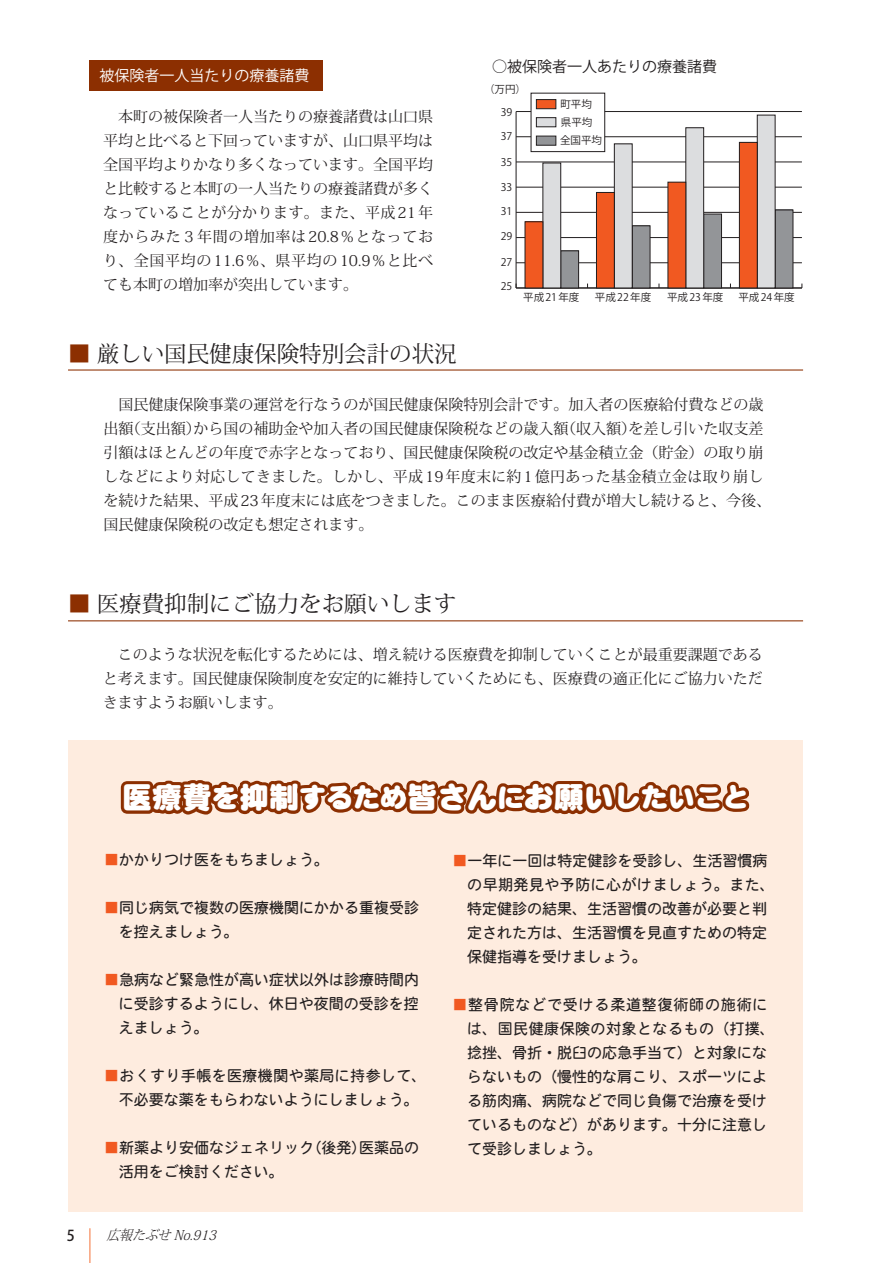
<style>
.page{position:relative;width:893px;height:1263px;background:#fff}
.page>*{position:absolute;margin:0;border:0;box-sizing:border-box;transform-origin:0 0}
.t1{font:30px "DF Maru Gothic Std W12";color:#fff}
.t2{font:22.5px "Koz Min Pro";color:#231f20}
.t3{font:15px/24px "Koz Min Pro";color:#231f20;text-align:justify}
.t4{font:15px/24px "DFHS Maru Gothic Std W4";color:#231f20}
.t5{font:15px "Koz Go Pro";color:#231f20}
.t6{font:15px "Koz Go Pro";color:#fff}
.t7{font:500 15px "Koz Go Pro";color:#231f20;scale:.95 1}
.t8{font:italic 300 13.5px "Koz Min Pro";color:#231f20;scale:.95 1}
.t9{font:10.5px/18.1px "Koz Go Pro";color:#231f20}
.t10{font:9.3px "Koz Go Pro";color:#231f20;scale:1.45 1}
.t11{font:6.9px "Koz Go Pro";color:#231f20;scale:1.45 1}
.s1{color:#8c2f01}
.s2{font-size:27px}
.s3{color:#f15921}
</style>
<div class="page">
<hr style="left:89px;top:1228px;width:1px;height:35px;background:#f47b44">
<div style="left:68px;top:741px;width:734px;height:471px;background:#feecdf"></div>
<div style="left:89px;top:61px;width:234px;height:30px;background:#8c2f01"></div>
<hr style="left:516px;top:112px;width:1px;height:176px;background:#231f20">
<hr style="left:516px;top:287px;width:286px;height:1px;background:#231f20">
<hr style="left:516px;top:262px;width:286px;height:1px;background:#231f20">
<hr style="left:516px;top:237px;width:286px;height:1px;background:#231f20">
<hr style="left:516px;top:212px;width:286px;height:1px;background:#231f20">
<hr style="left:516px;top:187px;width:286px;height:1px;background:#231f20">
<hr style="left:516px;top:162px;width:286px;height:1px;background:#231f20">
<hr style="left:516px;top:136px;width:286px;height:1px;background:#231f20">
<hr style="left:516px;top:111px;width:286px;height:1px;background:#231f20">
<div style="left:561px;top:251px;width:18px;height:37px;background:#939598"></div>
<div style="left:560px;top:251px;width:19px;height:37px;border:1px solid #231f20"></div>
<div style="left:632px;top:226px;width:18px;height:62px;background:#939598"></div>
<div style="left:632px;top:226px;width:18px;height:62px;border:1px solid #231f20"></div>
<div style="left:704px;top:214px;width:17px;height:74px;background:#939598"></div>
<div style="left:703px;top:214px;width:19px;height:74px;border:1px solid #231f20"></div>
<div style="left:775px;top:210px;width:18px;height:78px;background:#939598"></div>
<div style="left:775px;top:210px;width:18px;height:78px;border:1px solid #231f20"></div>
<div style="left:543px;top:163px;width:18px;height:125px;background:#dcdddf"></div>
<div style="left:543px;top:163px;width:18px;height:125px;border:1px solid #231f20"></div>
<div style="left:614px;top:144px;width:18px;height:144px;background:#dcdddf"></div>
<div style="left:686px;top:128px;width:18px;height:160px;background:#dcdddf"></div>
<div style="left:685px;top:127px;width:19px;height:161px;border:1px solid #231f20"></div>
<div style="left:757px;top:115px;width:18px;height:173px;background:#dcdddf"></div>
<div style="left:757px;top:115px;width:18px;height:173px;border:1px solid #231f20"></div>
<div style="left:525px;top:222px;width:18px;height:66px;background:#f15921"></div>
<div style="left:596px;top:192px;width:18px;height:96px;background:#f15921"></div>
<div style="left:596px;top:192px;width:19px;height:96px;border:1px solid #231f20"></div>
<div style="left:668px;top:182px;width:18px;height:106px;background:#f15921"></div>
<div style="left:739px;top:142px;width:18px;height:146px;background:#f15921"></div>
<div style="left:739px;top:142px;width:18px;height:146px;border:1px solid #231f20"></div>
<hr style="left:68px;top:369px;width:735px;height:2px;background:#8c2f01">
<hr style="left:68px;top:620px;width:735px;height:1px;background:#8c2f01">
<svg style="left:103px;top:740px;width:650px;height:75px"></svg>
<div style="left:531px;top:93px;width:74px;height:59px;background:#fff;border:1px solid #231f20"></div>
<div style="left:536px;top:99px;width:20px;height:10px;background:#f15921;border:1px solid #231f20"></div>
<div style="left:536px;top:117px;width:20px;height:10px;background:#dcdddf;border:1px solid #231f20"></div>
<div style="left:536px;top:136px;width:20px;height:9px;background:#939598;border:1px solid #231f20"></div>
<p class="t6" style="left:100px;top:66px;width:211px">被保険者一人当たりの療養諸費</p>
<p class="t3" style="left:103px;top:104px;width:332px">　本町の被保険者一人当たりの療養諸費は山口県平均と比べると下回っていますが、山口県平均は全国平均よりかなり多くなっています。全国平均と比較すると本町の一人当たりの療養諸費が多くなっていることが分かります。また、平成21年度からみた３年間の増加率は20.8％となっており、全国平均の11.6％、県平均の10.9％と比べても本町の増加率が突出しています。</p>
<p class="t5" style="left:492px;top:57px;width:226px">○被保険者一人あたりの療養諸費</p>
<p class="t9" style="left:501px;top:103px;width:13px">39</p>
<p class="t9" style="left:484px;top:80px;width:43px">（万円(</p>
<p class="t9" style="left:560px;top:95px;width:43px">町平均県平均全国平均</p>
<p class="t10" style="left:497px;top:106px;width:12px">14</p>
<p class="t9" style="left:501px;top:128px;width:13px">37</p>
<p class="t9" style="left:501px;top:154px;width:13px">35</p>
<p class="t9" style="left:501px;top:178px;width:13px">33</p>
<p class="t9" style="left:501px;top:203px;width:13px">31</p>
<p class="t9" style="left:501px;top:227px;width:13px">29</p>
<p class="t10" style="left:497px;top:131px;width:12px">12</p>
<p class="t10" style="left:497px;top:156px;width:12px">10</p>
<p class="t10" style="left:504px;top:181px;width:7px">8</p>
<p class="t10" style="left:504px;top:206px;width:7px">6</p>
<p class="t10" style="left:504px;top:232px;width:7px">4</p>
<p class="t9" style="left:501px;top:253px;width:13px">27</p>
<p class="t10" style="left:504px;top:257px;width:7px">2</p>
<p class="t9" style="left:501px;top:277px;width:13px">25</p>
<p class="t10" style="left:504px;top:282px;width:7px">0</p>
<p class="t9" style="left:523px;top:288px;width:58px">平成21 年度</p>
<p class="t11" style="left:524px;top:291px;width:40px">平成 21 年度</p>
<p class="t9" style="left:595px;top:288px;width:58px">平成 22 年度</p>
<p class="t11" style="left:595px;top:291px;width:40px">平成 22 年度</p>
<p class="t9" style="left:667px;top:288px;width:58px">平成 23 年度</p>
<p class="t11" style="left:667px;top:291px;width:40px">平成 23 年度</p>
<p class="t9" style="left:738px;top:288px;width:58px">平成 24 年度</p>
<p class="t11" style="left:738px;top:291px;width:40px">平成 24 年度</p>
<h2 class="t2" style="left:68px;top:338px;width:390px"><span class="s1">■</span> 厳しい国民健康保険特別会計の状況</h2>
<p class="t3" style="left:103px;top:392px;width:662px;text-align:right">　国民健康保険事業の運営を行なうのが国民健康保険特別会計です。加入者の医療給付費などの歳を差し引いた収支差</p>
<p class="t3" style="left:193px;top:416px;width:377px">から国の補助金や加入者の国民健康保険税などの歳入額</p>
<p class="t3" style="left:126px;top:416px;width:76px">（支出額）</p>
<p class="t3" style="left:561px;top:416px;width:76px">（収入額）</p>
<p class="t3" style="left:103px;top:416px;width:669px;text-align:left">出額<br>引額はほとんどの年度で赤字となっており、国民健康保険税の改定や基金積立金（貯金）の取り崩しなどにより対応してきました。しかし、平成19年度末に約1億円あった基金積立金は取り崩しを続けた結果、平成23年度末には底をつきました。このまま医療給付費が増大し続けると、今後、国民健康保険税の改定も想定されます。</p>
<h2 class="t2" style="left:68px;top:587px;width:390px"><span class="s1">■</span> 医療費抑制にご協力をお願いします</h2>
<p class="t3" style="left:103px;top:642px;width:662px">　このような状況を転化するためには、増え続ける医療費を抑制していくことが最重要課題であると考えます。国民健康保険制度を安定的に維持していくためにも、医療費の適正化にご協力いただきますようお願いします。</p>
<h1 class="t1" style="left:122px;top:781px;width:629px">医療費<span class="s2">を</span>抑制<span class="s2">するため</span>皆さん<span class="s2">に</span>お願い<span class="s2">したいこと</span></h1>
<p class="t7" style="left:67px;top:1226px;width:10px">5</p>
<p class="t4" style="left:104px;top:847px;width:227px"><span class="s3">■</span>かかりつけ医をもちましょう。</p>
<p class="t4" style="left:119px;top:895px;width:302px;text-indent:-15px"><span class="s3">■</span>同じ病気で複数の医療機関にかかる重複受診を控えましょう。</p>
<p class="t4" style="left:119px;top:967px;width:302px;text-align:justify;text-indent:-15px"><span class="s3">■</span>急病など緊急性が高い症状以外は診療時間内に受診するようにし、休日や夜間の受診を控えましょう。</p>
<p class="t4" style="left:104px;top:1063px;width:324px;text-align:center"><span class="s3">■</span>おくすり手帳を医療機関や薬局に持参して、不必要な薬をもらわないようにしましょう。</p>
<p class="t4" style="left:359px;top:1135px;width:61px">医薬品の</p>
<p class="t4" style="left:119px;top:1135px;width:197px;text-indent:-15px"><span class="s3">■</span>新薬より安価なジェネリック活用をご検討ください。</p>
<p class="t4" style="left:307px;top:1135px;width:61px">（後発）</p>
<p class="t8" style="left:106px;top:1225px;width:94px">広報たぶせ No</p>
<p class="t8" style="left:190px;top:1225px;width:34px">.913</p>
<p class="t4" style="left:467px;top:848px;width:309px;text-indent:-15px"><span class="s3">■</span>一年に一回は特定健診を受診し、生活習慣病の早期発見や予防に心がけましょう。また、特定健診の結果、生活習慣の改善が必要と判定された方は、生活習慣を見直すための特定保健指導を受けましょう。</p>
<p class="t4" style="left:467px;top:992px;width:309px;text-indent:-15px"><span class="s3">■</span>整骨院などで受ける柔道整復術師の施術には、国民健康保険の対象となるもの（打撲、捻挫、骨折・脱臼の応急手当て）と対象にならないもの（慢性的な肩こり、スポーツによる筋肉痛、病院などで同じ負傷で治療を受けているものなど）があります。十分に注意して受診しましょう。</p>
</div>
